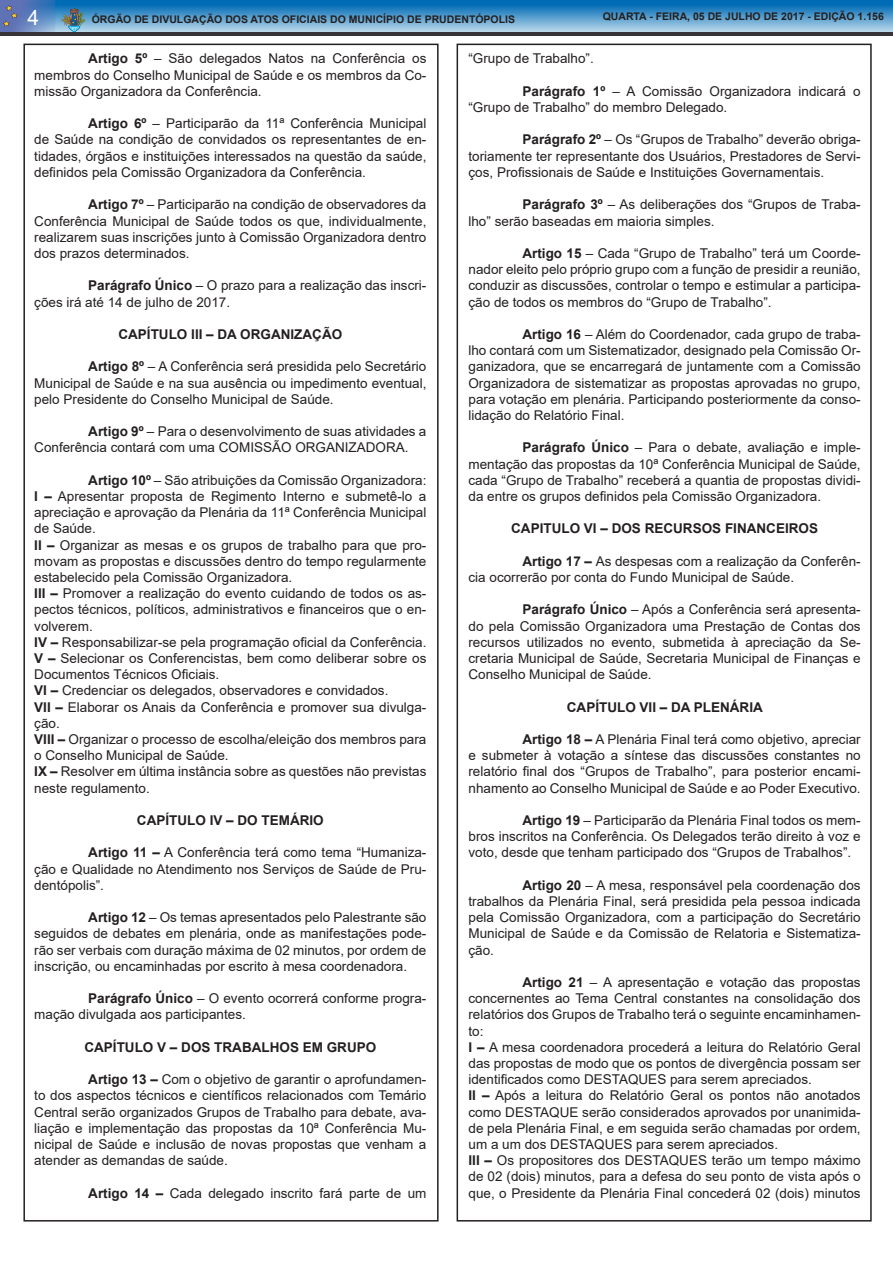
<style>
.page{position:relative;width:893px;height:1263px;background:#fff}
.page>*{position:absolute;margin:0;border:0;box-sizing:border-box;transform-origin:0 0}
.t1{font:21px "Arial";color:#fff}
.t2{font:13.5px/16.2px "Arial";color:#231f20;text-align:justify}
.t3{font:700 13.5px "Arial";color:#231f20}
.t4{font:700 10.5px "Arial";color:#231f20}
.s1{font-weight:700}
</style>
<div class="page">
<img style="left:56px;top:0;width:837px;height:32px">
<img style="left:0;top:0;width:56px;height:32px">
<svg style="left:3px;top:5px;width:15px;height:22px"></svg>
<svg style="left:59px;top:8px;width:27px;height:24px"></svg>
<hr style="left:0;top:32px;width:893px;height:4px;background:#383336">
<h1 class="t1" style="left:28px;top:3px;width:13px">4</h1>
<p class="t4" style="left:92px;top:12px;width:425px">ÓRGÃO DE DIVULGAÇÃO DOS ATOS OFICIAIS DO MUNICÍPIO DE PRUDENTÓPOLIS</p>
<p class="t4" style="left:603px;top:9px;width:283px">QUARTA - FEIRA, 05 DE JULHO DE 2017 - EDIÇÃO 1.156</p>
<p class="t2" style="left:34px;top:51px;width:394px;text-indent:54px"><span class="s1">Artigo 5º</span> – São delegados Natos na Conferência os membros do Conselho Municipal de Saúde e os membros da Co&shy;missão Organizadora da Conferência.</p>
<p class="t2" style="left:34px;top:115px;width:394px;text-indent:54px"><span class="s1">Artigo 6º</span> – Participarão da 11ª Conferência Municipal de Saúde na condição de convidados os representantes de en&shy;tidades, órgãos e instituições interessados na questão da saúde, definidos pela Comissão Organizadora da Conferência.</p>
<p class="t2" style="left:34px;top:196px;width:394px;text-indent:54px"><span class="s1">Artigo 7º</span> – Participarão na condição de observadores da Conferência Municipal de Saúde todos os que, individualmente, realizarem suas inscrições junto à Comissão Organizadora dentro dos prazos determinados.</p>
<p class="t2" style="left:34px;top:277px;width:394px;text-indent:54px"><span class="s1">Parágrafo Único</span> – O prazo para a realização das inscri&shy;ções irá até 14 de julho de 2017.</p>
<p class="t3" style="left:118px;top:325px;width:225px">CAPÍTULO III – DA ORGANIZAÇÃO</p>
<p class="t2" style="left:34px;top:358px;width:394px;text-indent:54px"><span class="s1">Artigo 8º</span> – A Conferência será presidida pelo Secretário Municipal de Saúde e na sua ausência ou impedimento eventual, pelo Presidente do Conselho Municipal de Saúde.</p>
<p class="t2" style="left:34px;top:423px;width:394px;text-indent:54px"><span class="s1">Artigo 9º</span> – Para o desenvolvimento de suas atividades a<br>Conferência contará com uma COMISSÃO ORGANIZADORA.</p>
<p class="t2" style="left:88px;top:472px;width:340px"><span class="s1">Artigo 10º</span> – São atribuições da Comissão Organizadora:</p>
<p class="t2" style="left:34px;top:488px;width:394px"><span class="s1">I –</span> Apresentar proposta de Regimento Interno e submetê-lo a apreciação e aprovação da Plenária da 11ª Conferência Municipal de Saúde.</p>
<p class="t2" style="left:34px;top:537px;width:394px"><span class="s1">II –</span> Organizar as mesas e os grupos de trabalho para que pro&shy;movam as propostas e discussões dentro do tempo regularmente estabelecido pela Comissão Organizadora.</p>
<p class="t2" style="left:34px;top:585px;width:394px"><span class="s1">III –</span> Promover a realização do evento cuidando de todos os as&shy;pectos técnicos, políticos, administrativos e financeiros que o en&shy;volverem.</p>
<p class="t2" style="left:34px;top:634px;width:394px"><span class="s1">IV –</span> Responsabilizar-se pela programação oficial da Conferência.</p>
<p class="t2" style="left:34px;top:650px;width:394px"><span class="s1">V –</span> Selecionar os Conferencistas, bem como deliberar sobre os<br>Documentos Técnicos Oficiais.</p>
<p class="t2" style="left:34px;top:682px;width:356px"><span class="s1">VI –</span> Credenciar os delegados, observadores e convidados.</p>
<p class="t2" style="left:34px;top:699px;width:394px"><span class="s1">VII –</span> Elaborar os Anais da Conferência e promover sua divulga&shy;ção.</p>
<p class="t2" style="left:34px;top:731px;width:394px"><span class="s1">VIII –</span> Organizar o processo de escolha/eleição dos membros para o Conselho Municipal de Saúde.</p>
<p class="t2" style="left:34px;top:763px;width:394px"><span class="s1">IX –</span> Resolver em última instância sobre as questões não previstas neste regulamento.</p>
<p class="t3" style="left:137px;top:811px;width:188px">CAPÍTULO IV – DO TEMÁRIO</p>
<p class="t2" style="left:34px;top:844px;width:394px;text-indent:54px"><span class="s1">Artigo 11 –</span> A Conferência terá como tema “Humaniza&shy;ção e Qualidade no Atendimento nos Serviços de Saúde de Pru&shy;dentópolis”.</p>
<p class="t2" style="left:34px;top:909px;width:394px;text-indent:54px"><span class="s1">Artigo 12</span> – Os temas apresentados pelo Palestrante são seguidos de debates em plenária, onde as manifestações pode&shy;rão ser verbais com duração máxima de 02 minutos, por ordem de inscrição, ou encaminhadas por escrito à mesa coordenadora.</p>
<p class="t2" style="left:34px;top:990px;width:394px;text-indent:54px"><span class="s1">Parágrafo Único</span> – O evento ocorrerá conforme progra&shy;mação divulgada aos participantes.</p>
<p class="t3" style="left:84px;top:1037px;width:293px">CAPÍTULO V – DOS TRABALHOS EM GRUPO</p>
<p class="t2" style="left:34px;top:1071px;width:394px;text-indent:54px"><span class="s1">Artigo 13 –</span> Com o objetivo de garantir o aprofundamen&shy;to dos aspectos técnicos e científicos relacionados com Temário Central serão organizados Grupos de Trabalho para debate, ava&shy;liação e implementação das propostas da 10ª Conferência Mu&shy;nicipal de Saúde e inclusão de novas propostas que venham a atender as demandas de saúde.</p>
<p class="t2" style="left:88px;top:1185px;width:340px"><span class="s1">Artigo 14 –</span> Cada delegado inscrito fará parte de um</p>
<p class="t2" style="left:468px;top:51px;width:127px">“Grupo de Trabalho”.</p>
<p class="t2" style="left:468px;top:83px;width:394px;text-indent:54px"><span class="s1">Parágrafo 1º</span> – A Comissão Organizadora indicará o “Grupo de Trabalho” do membro Delegado.</p>
<p class="t2" style="left:468px;top:132px;width:394px;text-indent:54px"><span class="s1">Parágrafo 2º</span> – Os “Grupos de Trabalho” deverão obriga&shy;toriamente ter representante dos Usuários, Prestadores de Servi&shy;ços, Profissionais de Saúde e Instituições Governamentais.</p>
<p class="t2" style="left:468px;top:196px;width:394px;text-indent:54px"><span class="s1">Parágrafo 3º</span> – As deliberações dos “Grupos de Traba&shy;lho” serão baseadas em maioria simples.</p>
<p class="t2" style="left:468px;top:245px;width:394px;text-indent:54px"><span class="s1">Artigo 15</span> – Cada “Grupo de Trabalho” terá um Coorde&shy;nador eleito pelo próprio grupo com a função de presidir a reunião, conduzir as discussões, controlar o tempo e estimular a participa&shy;ção de todos os membros do “Grupo de Trabalho”.</p>
<p class="t2" style="left:468px;top:326px;width:394px;text-indent:54px"><span class="s1">Artigo 16</span> – Além do Coordenador, cada grupo de traba&shy;lho contará com um Sistematizador, designado pela Comissão Or&shy;ganizadora, que se encarregará de juntamente com a Comissão Organizadora de sistematizar as propostas aprovadas no grupo, para votação em plenária. Participando posteriormente da conso&shy;lidação do Relatório Final.</p>
<p class="t2" style="left:468px;top:439px;width:394px;text-indent:54px"><span class="s1">Parágrafo Único</span> – Para o debate, avaliação e imple&shy;mentação das propostas da 10ª Conferência Municipal de Saúde, cada “Grupo de Trabalho” receberá a quantia de propostas dividi&shy;da entre os grupos definidos pela Comissão Organizadora.</p>
<p class="t3" style="left:511px;top:519px;width:308px">CAPITULO VI – DOS RECURSOS FINANCEIROS</p>
<p class="t2" style="left:468px;top:553px;width:394px;text-indent:54px"><span class="s1">Artigo 17 –</span> As despesas com a realização da Conferên&shy;cia ocorrerão por conta do Fundo Municipal de Saúde.</p>
<p class="t2" style="left:468px;top:601px;width:394px;text-indent:54px"><span class="s1">Parágrafo Único</span> – Após a Conferência será apresenta&shy;do pela Comissão Organizadora uma Prestação de Contas dos recursos utilizados no evento, submetida à apreciação da Se&shy;cretaria Municipal de Saúde, Secretaria Municipal de Finanças e Conselho Municipal de Saúde.</p>
<p class="t3" style="left:567px;top:697px;width:198px">CAPÍTULO VII – DA PLENÁRIA</p>
<p class="t2" style="left:468px;top:731px;width:394px;text-indent:54px"><span class="s1">Artigo 18 –</span> A Plenária Final terá como objetivo, apreciar e submeter à votação a síntese das discussões constantes no relatório final dos “Grupos de Trabalho”, para posterior encami&shy;nhamento ao Conselho Municipal de Saúde e ao Poder Executivo.</p>
<p class="t2" style="left:468px;top:812px;width:394px;text-indent:54px"><span class="s1">Artigo 19</span> – Participarão da Plenária Final todos os mem&shy;bros inscritos na Conferência. Os Delegados terão direito à voz e voto, desde que tenham participado dos “Grupos de Trabalhos”.</p>
<p class="t2" style="left:468px;top:877px;width:394px;text-indent:54px"><span class="s1">Artigo 20</span> – A mesa, responsável pela coordenação dos trabalhos da Plenária Final, será presidida pela pessoa indicada pela Comissão Organizadora, com a participação do Secretário Municipal de Saúde e da Comissão de Relatoria e Sistematiza&shy;ção.</p>
<p class="t2" style="left:468px;top:974px;width:394px;text-indent:54px"><span class="s1">Artigo 21</span> – A apresentação e votação das propostas concernentes ao Tema Central constantes na consolidação dos relatórios dos Grupos de Trabalho terá o seguinte encaminhamen&shy;to:</p>
<p class="t2" style="left:468px;top:1039px;width:394px"><span class="s1">I –</span> A mesa coordenadora procederá a leitura do Relatório Geral das propostas de modo que os pontos de divergência possam ser identificados como DESTAQUES para serem apreciados.</p>
<p class="t2" style="left:468px;top:1087px;width:394px"><span class="s1">II –</span> Após a leitura do Relatório Geral os pontos não anotados como DESTAQUE serão considerados aprovados por unanimida&shy;de pela Plenária Final, e em seguida serão chamadas por ordem, um a um dos DESTAQUES para serem apreciados.</p>
<p class="t2" style="left:468px;top:1152px;width:394px"><span class="s1">III –</span> Os propositores dos DESTAQUES terão um tempo máximo de 02 (dois) minutos, para a defesa do seu ponto de vista após o que, o Presidente da Plenária Final concederá 02 (dois) minutos</p>
</div>
